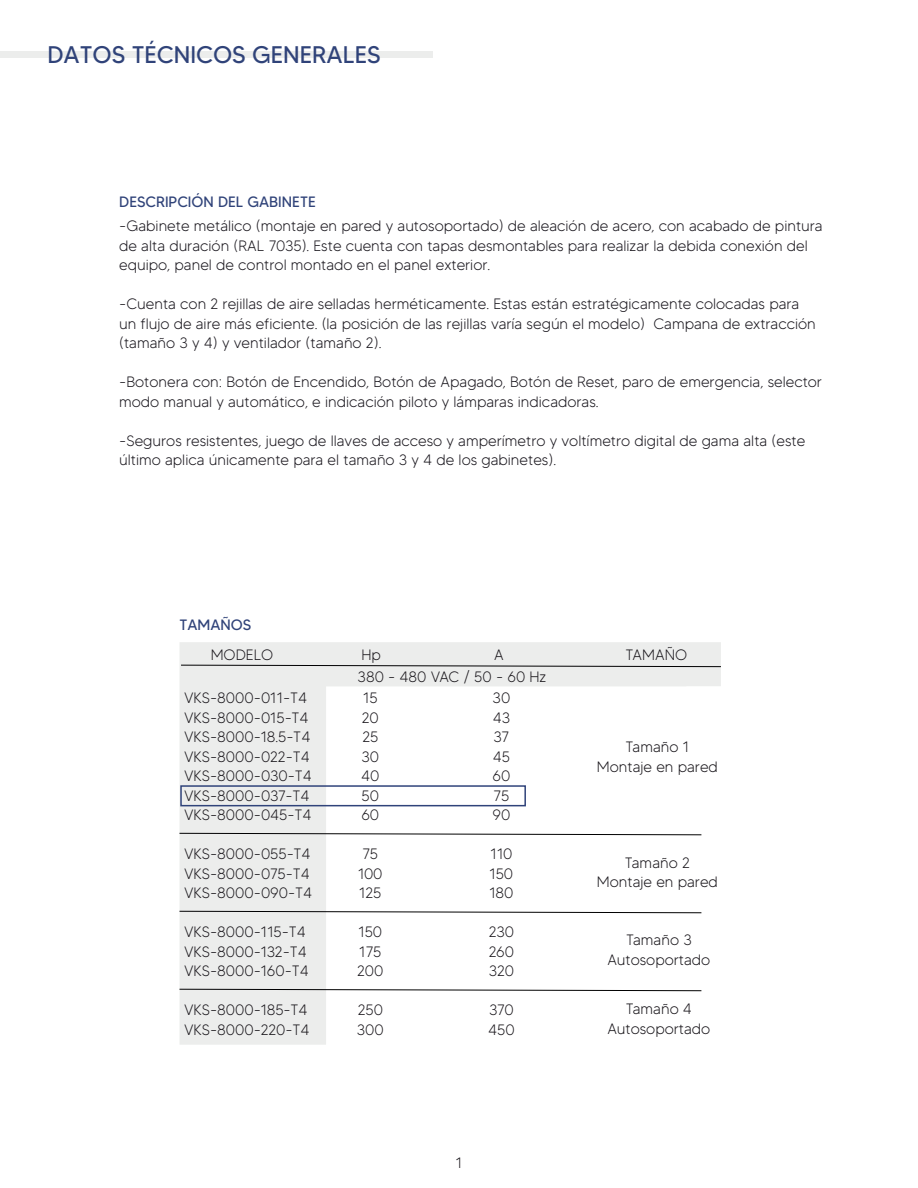
<style>
.page{position:relative;width:918px;height:1188px;background:#fff}
.page>*{position:absolute;margin:0;border:0;box-sizing:border-box;transform-origin:0 0}
.t1{font:24px "MADETOMMY";color:#304379}
.t2{font:300 15px/19.5px "MADETOMMY";color:#17141b}
.t3{font:300 15px/19.5px "MADETOMMY";color:#18151a}
.t4{font:15px "MADETOMMY";color:#304379}
</style>
<div class="page">
<svg style="left:180px;top:642px;width:541px;height:403px"></svg>
<div style="left:0;top:51px;width:432px;height:6px;background:#ecedec"></div>
<svg style="left:181px;top:665px;width:540px;height:2px"></svg>
<svg style="left:179px;top:833px;width:523px;height:2px"></svg>
<svg style="left:179px;top:911px;width:523px;height:2px"></svg>
<svg style="left:179px;top:989px;width:523px;height:2px"></svg>
<div style="left:180px;top:785px;width:346px;height:21px;border:2px solid #30437a"></div>
<h1 class="t1" style="left:47px;top:40px;width:335px">DATOS TÉCNICOS GENERALES</h1>
<p class="t4" style="left:119px;top:192px;width:198px">DESCRIPCIÓN DEL GABINETE</p>
<p class="t2" style="left:119px;top:216px;width:705px">-Gabinete metálico (montaje en pared y autosoportado) de aleación de acero, con acabado de pintura de alta duración (RAL 7035). Este cuenta con tapas desmontables para realizar la debida conexión del equipo, panel de control montado en el panel exterior.</p>
<p class="t2" style="left:119px;top:294px;width:698px">-Cuenta con 2 rejillas de aire selladas herméticamente. Estas están estratégicamente colocadas para un flujo de aire más eficiente. (la posición de las rejillas varía según el modelo) Campana de extracción (tamaño 3 y 4) y ventilador (tamaño 2).</p>
<p class="t2" style="left:119px;top:372px;width:704px">-Botonera con: Botón de Encendido, Botón de Apagado, Botón de Reset, paro de emergencia, selector modo manual y automático, e indicación piloto y lámparas indicadoras.</p>
<p class="t2" style="left:119px;top:431px;width:688px">-Seguros resistentes, juego de llaves de acceso y amperímetro y voltímetro digital de gama alta (este último aplica únicamente para el tamaño 3 y 4 de los gabinetes).</p>
<p class="t4" style="left:180px;top:616px;width:73px">TAMAÑOS</p>
<p class="t3" style="left:211px;top:645px;width:64px">MODELO</p>
<p class="t3" style="left:361px;top:645px;width:21px">Hp</p>
<p class="t3" style="left:494px;top:645px;width:11px">A</p>
<p class="t3" style="left:626px;top:645px;width:63px">TAMAÑO</p>
<p class="t3" style="left:358px;top:666px;width:190px">380 - 480 VAC / 50 - 60 Hz</p>
<p class="t3" style="left:184px;top:688px;width:129px">VKS-8000-011-T4<br>VKS-8000-015-T4<br>VKS-8000-18.5-T4<br>VKS-8000-022-T4<br>VKS-8000-030-T4<br>VKS-8000-037-T4<br>VKS-8000-045-T4</p>
<p class="t3" style="left:184px;top:844px;width:130px">VKS-8000-055-T4<br>VKS-8000-075-T4<br>VKS-8000-090-T4</p>
<p class="t3" style="left:184px;top:922px;width:126px">VKS-8000-115-T4<br>VKS-8000-132-T4<br>VKS-8000-160-T4</p>
<p class="t3" style="left:184px;top:1000px;width:127px">VKS-8000-185-T4<br>VKS-8000-220-T4</p>
<p class="t3" style="left:361px;top:688px;width:20px">15<br>20<br>25<br>30<br>40<br>50<br>60</p>
<p class="t3" style="left:358px;top:844px;width:26px">75<br>100<br>125</p>
<p class="t3" style="left:357px;top:922px;width:28px">150<br>175<br>200</p>
<p class="t3" style="left:357px;top:1000px;width:28px">250<br>300</p>
<p class="t3" style="left:493px;top:688px;width:19px;text-align:justify">30<br>43<br>37<br>45<br>60<br>75<br>90</p>
<p class="t3" style="left:489px;top:844px;width:25px;text-align:justify">110<br>150<br>180</p>
<p class="t3" style="left:489px;top:922px;width:27px;text-align:justify">230<br>260<br>320</p>
<p class="t3" style="left:488px;top:1000px;width:28px">370<br>450</p>
<p class="t3" style="left:456px;top:1153px;width:8px">1</p>
<p class="t3" style="left:597px;top:737px;width:123px;text-align:center">Tamaño 1<br>Montaje en pared</p>
<p class="t3" style="left:597px;top:853px;width:123px;text-align:center">Tamaño 2<br>Montaje en pared</p>
<p class="t3" style="left:607px;top:930px;width:104px;text-align:center">Tamaño 3<br>Autosoportado</p>
<p class="t3" style="left:607px;top:999px;width:104px;text-align:center">Tamaño 4<br>Autosoportado</p>
</div>
